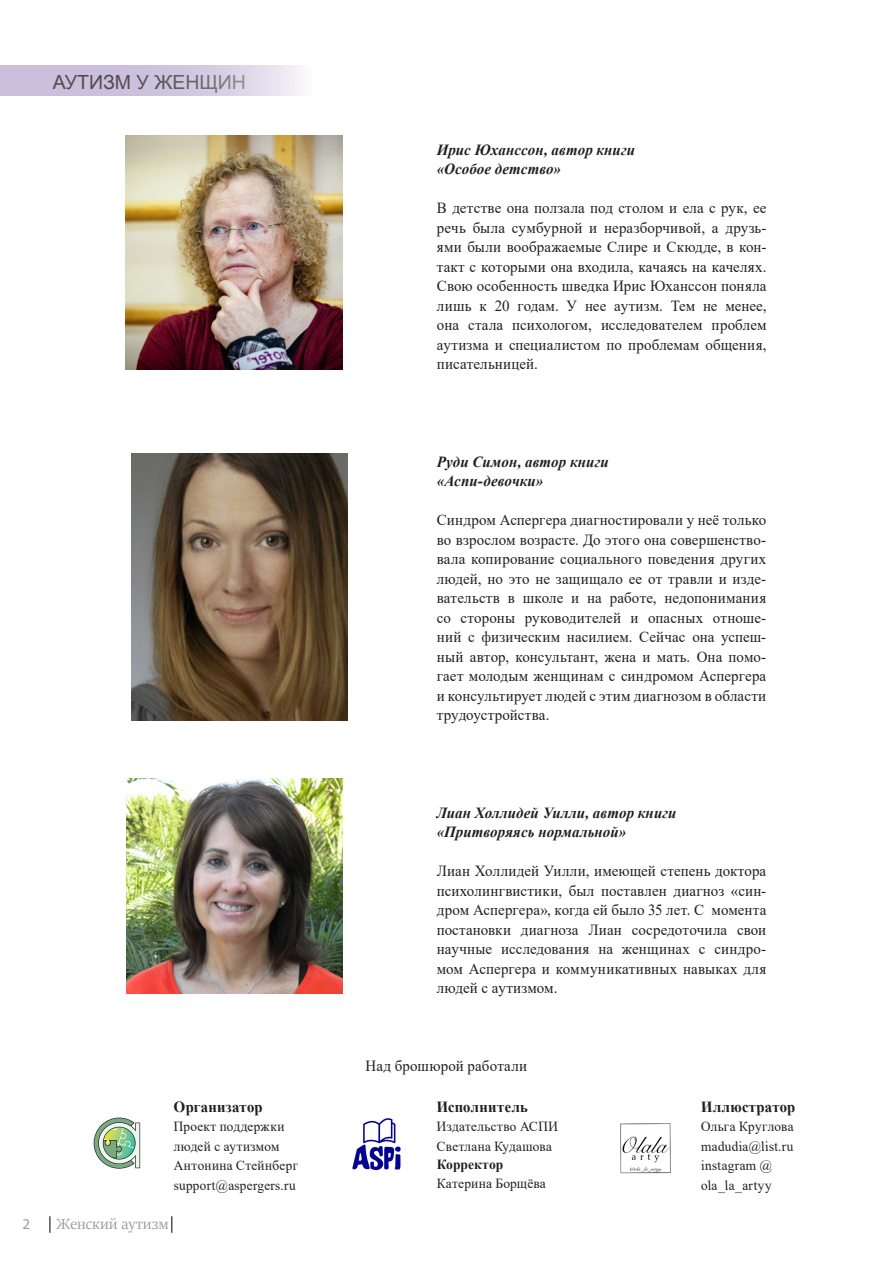
<style>
.page{position:relative;width:893px;height:1263px;background:#fff}
.page>*{position:absolute;margin:0;border:0;box-sizing:border-box;transform-origin:0 0}
.t1{font:19.5px "Arial";color:#231f20}
.t2{font:16.5px "Sitka Banner";color:#9a9c9e}
.нет_пробела_перед_ти{font:15.45px/19.5px "Times New Roman";letter-spacing:.01em;color:#231f20;text-align:justify}
.нет_пробела_перед_ти-2{font:italic 700 15.45px/19.5px "Times New Roman";letter-spacing:.005em;color:#231f20}
.t3{font:700 15.45px "Times New Roman";color:#231f20}
.t4{font:15px "Myriad Pro";color:#9a9c9e}
.t5{font:13.95px/19.5px "Times New Roman";letter-spacing:.02em;color:#231f20}
.t6{font:700 13.95px "Times New Roman";letter-spacing:.005em;color:#231f20}
</style>
<div class="page">
<img style="left:126px;top:135px;width:216px;height:234px">
<img style="left:126px;top:779px;width:216px;height:214px">
<img style="left:132px;top:453px;width:216px;height:267px">
<svg style="left:94px;top:1117px;width:46px;height:52px"></svg>
<img style="left:352px;top:1118px;width:49px;height:53px">
<img style="left:620px;top:1123px;width:51px;height:51px">
<svg style="left:49px;top:1216px;width:2px;height:17px"></svg>
<svg style="left:171px;top:1216px;width:1px;height:17px"></svg>
<svg style="left:0;top:65px;width:301px;height:31px;background:#d2c9e2"></svg>
<p class="t1" style="left:53px;top:68px;width:195px">АУТИЗМ У ЖЕНЩИН</p>
<p class="t3" style="left:174px;top:1095px;width:91px">Организатор</p>
<p class="t5" style="left:174px;top:1116px;width:113px">Проект поддержки людей с аутизмом</p>
<p class="t5" style="left:174px;top:1155px;width:127px">Антонина Стейнберг</p>
<p class="t5" style="left:174px;top:1175px;width:124px">support@aspergers.ru</p>
<p class="t4" style="left:23px;top:1215px;width:9px">2</p>
<p class="t2" style="left:57px;top:1212px;width:114px">Женский аутизм</p>
<p class="нет_пробела_перед_ти-2" style="left:437px;top:139px;width:200px">Ирис Юханссон, автор книги «Особое детство»</p>
<p class="нет_пробела_перед_ти" style="left:437px;top:198px;width:331px">В детстве она ползала под столом и ела с рук, ее речь была сумбурной и неразборчивой, а друзь&shy;ями были воображаемые Слире и Скюдде, в кон&shy;такт с которыми она входила, качаясь на качелях.<br>Свою особенность шведка Ирис Юханссон поняла лишь к 20 годам. У нее аутизм. Тем не менее, она стала психологом, исследователем проблем аутизма и специалистом по проблемам общения, писательницей.</p>
<p class="нет_пробела_перед_ти-2" style="left:437px;top:451px;width:174px">Руди Симон, автор книги «Аспи-девочки»</p>
<p class="нет_пробела_перед_ти" style="left:437px;top:510px;width:331px">Синдром Аспергера диагностировали у неё только во взрослом возрасте. До этого она совершенство&shy;вала копирование социального поведения других людей, но это не защищало ее от травли и изде&shy;вательств в школе и на работе, недопонимания со стороны руководителей и опасных отноше&shy;ний с физическим насилием. Сейчас она успеш&shy;ный автор, консультант, жена и мать. Она помо&shy;гает молодым женщинам с синдромом Аспергера и консультирует людей с этим диагнозом в области трудоустройства.</p>
<p class="нет_пробела_перед_ти-2" style="left:437px;top:802px;width:241px">Лиан Холлидей Уилли, автор книги «Притворяясь нормальной»</p>
<p class="нет_пробела_перед_ти" style="left:437px;top:861px;width:331px">Лиан Холлидей Уилли, имеющей степень доктора психолингвистики, был поставлен диагноз «син&shy;дром Аспергера», когда ей было 35 лет. С момента постановки диагноза Лиан сосредоточила свои научные исследования на женщинах с синдро&shy;мом Аспергера и коммуникативных навыках для людей с аутизмом.</p>
<p class="нет_пробела_перед_ти" style="left:366px;top:1056px;width:163px">Над брошюрой работали</p>
<p class="t3" style="left:437px;top:1095px;width:94px">Исполнитель</p>
<p class="t5" style="left:437px;top:1116px;width:124px">Издательство АСПИ</p>
<p class="t5" style="left:437px;top:1136px;width:118px">Светлана Кудашова</p>
<p class="t6" style="left:437px;top:1154px;width:68px">Корректор</p>
<p class="t5" style="left:437px;top:1173px;width:111px">Катерина Борщёва</p>
<p class="t3" style="left:701px;top:1095px;width:97px">Иллюстратор</p>
<p class="t5" style="left:701px;top:1116px;width:95px">Ольга Круглова</p>
<p class="t5" style="left:701px;top:1136px;width:95px">madudia@list.ru</p>
<p class="t5" style="left:701px;top:1155px;width:73px">instagram @ ola_la_artyy</p>
</div>
